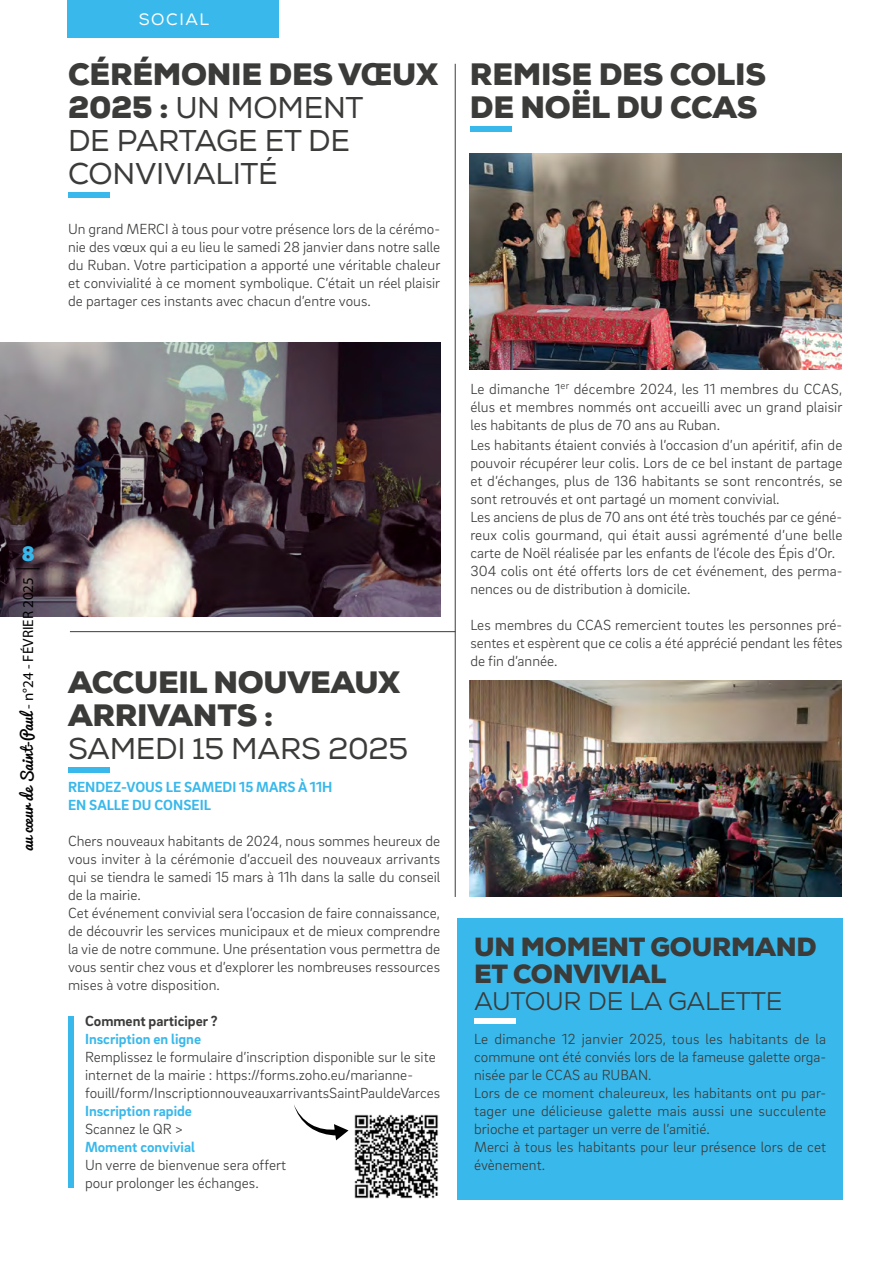
<style>
.page{position:relative;width:893px;height:1263px;background:#fff}
.page>*{position:absolute;margin:0;border:0;box-sizing:border-box;transform-origin:0 0}
.t1{font:30px/33px "Nexa";letter-spacing:-.01em;color:#3b3b3a}
.t2{font:900 30px/33px "Nexa";letter-spacing:-.01em;color:#3b3b3a}
.t3{font:900 25.5px/27px "Nexa";letter-spacing:-.01em;color:#3b3b3a}
.t4{font:25.5px "Nexa";letter-spacing:-.01em;color:#3b3b3a}
.t5{font:900 22.5px "Myriad Pro";color:#39b8eb}
.t6{font:16.5px "Nexa";letter-spacing:.095em;color:#fff}
.t7{font:300 15px/18px "Brix Sans";color:#3b3b3a}
.t8{font:700 15px/18px "Brix Sans";color:#39b8eb}
.t9{font:15px "Pacifico";color:#000}
.t10{font:700 15px "Brix Sans";color:#3b3b3a}
.s1{font-family:"Myriad Pro"}
.s2{font-weight:900}
</style>
<div class="page">
<div style="left:457px;top:918px;width:385px;height:281px;background:#39b8eb"></div>
<div style="left:68px;top:0;width:211px;height:37px;background:#39b8eb"></div>
<div style="left:68px;top:192px;width:42px;height:6px;background:#39b8eb"></div>
<div style="left:68px;top:767px;width:42px;height:6px;background:#39b8eb"></div>
<div style="left:474px;top:1018px;width:42px;height:6px;background:#fff"></div>
<div style="left:470px;top:126px;width:42px;height:6px;background:#39b8eb"></div>
<hr style="left:455px;top:64px;width:1px;height:833px;background:#3b3b3a">
<hr style="left:70px;top:631px;width:385px;height:1px;background:#3b3b3a">
<img style="left:470px;top:153px;width:372px;height:216px">
<img style="left:470px;top:681px;width:372px;height:216px">
<img style="left:0;top:342px;width:440px;height:274px">
<img style="left:354px;top:1114px;width:84px;height:85px">
<div style="left:68px;top:1016px;width:6px;height:172px;background:#39b8eb"></div>
<svg style="left:294px;top:1105px;width:54px;height:35px"></svg>
<svg style="left:16px;top:568px;width:24px;height:1px"></svg>
<h3 class="t5" style="left:22px;top:541px;width:14px">8</h3>
<p class="t9" style="left:14px;top:851px;width:275px;rotate:-90deg">au cœur de Saint-Paul <span class="s1">- n°24 - FÉVRIER 2025</span></p>
<p class="t6" style="left:139px;top:10px;width:72px">SOCIAL</p>
<h1 class="t1" style="left:68px;top:58px;width:371px"><span class="s2">CÉRÉMONIE DES VŒUX<br>2025 :</span> UN MOMENT<br>DE PARTAGE ET DE<br>CONVIVIALITÉ</h1>
<p class="t7" style="left:68px;top:219px;width:374px;text-align:justify">Un grand MERCI à tous pour votre présence lors de la cérémo&shy;nie des vœux qui a eu lieu le samedi 28 janvier dans notre salle du Ruban. Votre participation a apporté une véritable chaleur et convivialité à ce moment symbolique. C’était un réel plaisir de partager ces instants avec chacun d’entre vous.</p>
<h1 class="t2" style="left:68px;top:666px;width:334px">ACCUEIL NOUVEAUX<br>ARRIVANTS :</h1>
<h1 class="t1" style="left:68px;top:733px;width:342px">SAMEDI 15 MARS 2025</h1>
<p class="t8" style="left:68px;top:777px;width:266px">RENDEZ-VOUS LE SAMEDI 15 MARS À 11H<br>EN SALLE DU CONSEIL</p>
<p class="t7" style="left:68px;top:831px;width:374px">Chers nouveaux habitants de 2024, nous sommes heureux de vous inviter à la cérémonie d’accueil des nouveaux arrivants qui se tiendra le samedi 15 mars à 11h dans la salle du conseil de la mairie.<br>Cet événement convivial sera l’occasion de faire connaissance, de découvrir les services municipaux et de mieux comprendre la vie de notre commune. Une présentation vous permettra de vous sentir chez vous et d’explorer les nombreuses ressources mises à votre disposition.</p>
<p class="t10" style="left:85px;top:1011px;width:134px">Comment participer ?</p>
<p class="t8" style="left:85px;top:1029px;width:118px">Inscription en ligne</p>
<p class="t7" style="left:85px;top:1047px;width:357px">Remplissez le formulaire d’inscription disponible sur le site internet de la mairie : https://forms.zoho.eu/marianne&shy;fouill/form/InscriptionnouveauxarrivantsSaintPauldeVarces</p>
<p class="t8" style="left:85px;top:1101px;width:108px">Inscription rapide</p>
<p class="t7" style="left:85px;top:1119px;width:100px">Scannez le QR &gt;</p>
<p class="t8" style="left:85px;top:1137px;width:111px">Moment convivial</p>
<p class="t7" style="left:85px;top:1155px;width:203px">Un verre de bienvenue sera offert pour prolonger les échanges.</p>
<h1 class="t2" style="left:470px;top:58px;width:298px">REMISE DES COLIS<br>DE NOËL DU CCAS</h1>
<p class="t7" style="left:470px;top:379px;width:374px;text-align:justify">Le dimanche 1<sup>er</sup> décembre 2024, les 11 membres du CCAS, élus et membres nommés ont accueilli avec un grand plaisir les habitants de plus de 70 ans au Ruban.</p>
<p class="t7" style="left:470px;top:435px;width:374px">Les habitants étaient conviés à l’occasion d’un apéritif, afin de pouvoir récupérer leur colis. Lors de ce bel instant de partage et d’échanges, plus de 136 habitants se sont rencontrés, se sont retrouvés et ont partagé un moment convivial.<br>Les anciens de plus de 70 ans ont été très touchés par ce géné&shy;reux colis gourmand, qui était aussi agrémenté d’une belle carte de Noël réalisée par les enfants de l’école des Épis d’Or.<br>304 colis ont été offerts lors de cet événement, des perma&shy;nences ou de distribution à domicile.</p>
<p class="t7" style="left:470px;top:615px;width:374px;text-align:justify">Les membres du CCAS remercient toutes les personnes pré&shy;sentes et espèrent que ce colis a été apprécié pendant les fêtes de fin d’année.</p>
<h2 class="t3" style="left:474px;top:934px;width:344px">UN MOMENT GOURMAND<br>ET CONVIVIAL</h2>
<h2 class="t4" style="left:474px;top:985px;width:310px">AUTOUR DE LA GALETTE</h2>
<p class="t7" style="left:474px;top:1029px;width:354px">Le dimanche 12 janvier 2025, tous les habitants de la commune ont été conviés lors de la fameuse galette orga&shy;nisée par le CCAS au RUBAN.<br>Lors de ce moment chaleureux, les habitants ont pu par&shy;tager une délicieuse galette mais aussi une succulente brioche et partager un verre de l’amitié.<br>Merci à tous les habitants pour leur présence lors de cet évènement.</p>
</div>
